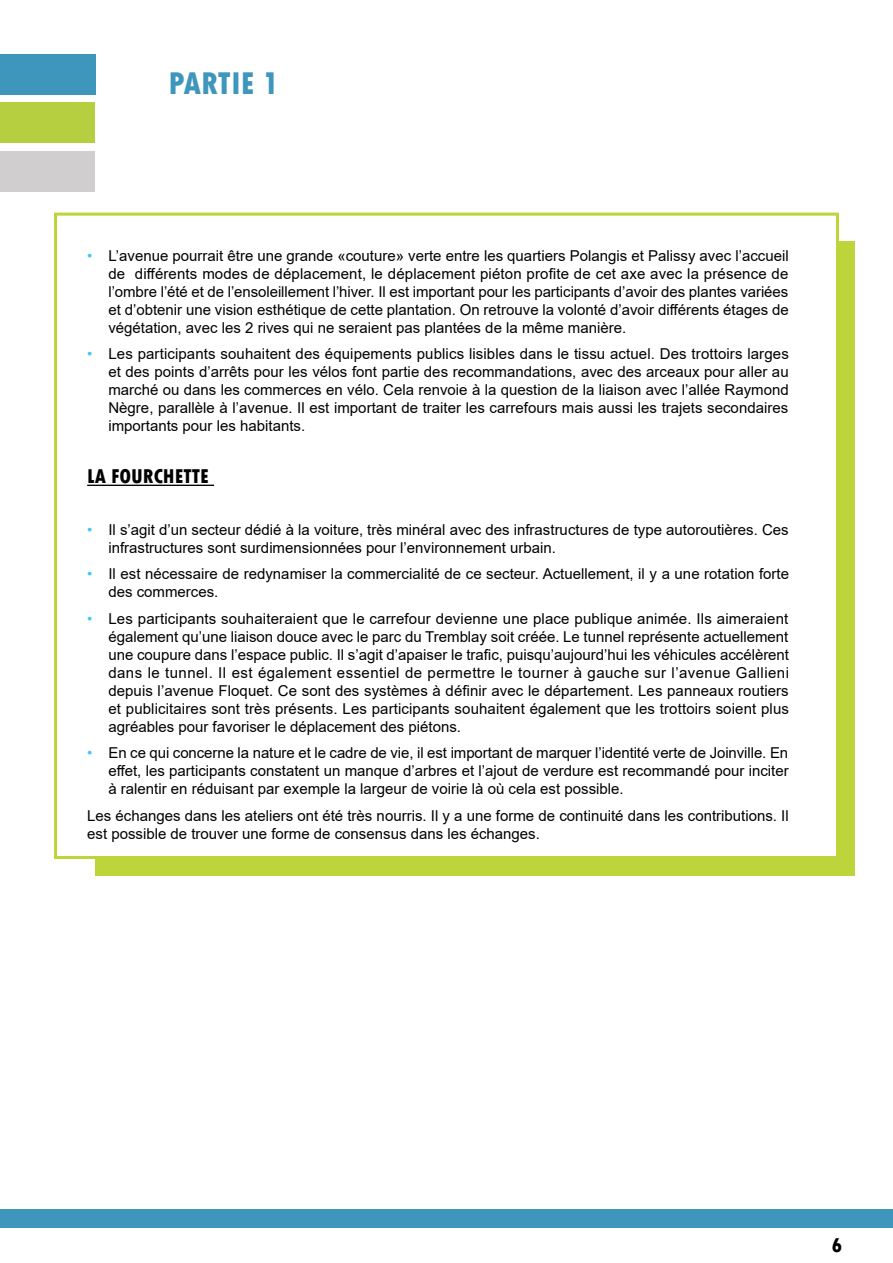
<style>
.page{position:relative;width:893px;height:1263px;background:#fff}
.page>*{position:absolute;margin:0;border:0;box-sizing:border-box;transform-origin:0 0}
.t1{font:800 condensed 33px "Tw Cen";color:#3e96bc}
.t2{font:800 condensed 21px "Tw Cen";color:#000}
.t3{font:15px/18px "Arial";color:#000;text-align:justify}
.s1{color:#40c7f4}
</style>
<div class="page">
<div style="left:0;top:152px;width:95px;height:40px;background:#d0cece"></div>
<div style="left:0;top:103px;width:95px;height:40px;background:#b6cf40"></div>
<div style="left:0;top:54px;width:95px;height:40px;background:#3f96bc"></div>
<div style="left:0;top:1209px;width:893px;height:18px;background:#3f96bc"></div>
<div style="left:95px;top:242px;width:760px;height:634px;background:#bdd43a"></div>
<div style="left:54px;top:213px;width:785px;height:646px;background:#fff;border:3px solid #bdd43a"></div>
<hr style="left:87px;top:485px;width:127px;height:1px;background:#000">
<h1 class="t1" style="left:168px;top:64px;width:112px">PARTIE 1</h1>
<p class="t3" style="left:108px;top:247px;width:682px;text-indent:-21px"><span class="s1">•</span> L’avenue pourrait être une grande «couture» verte entre les quartiers Polangis et Palissy avec l’accueil de différents modes de déplacement, le déplacement piéton profite de cet axe avec la présence de l’ombre l’été et de l’ensoleillement l’hiver. Il est important pour les participants d’avoir des plantes variées et d’obtenir une vision esthétique de cette plantation. On retrouve la volonté d’avoir différents étages de végétation, avec les 2 rives qui ne seraient pas plantées de la même manière.</p>
<p class="t3" style="left:108px;top:345px;width:682px;text-indent:-21px"><span class="s1">•</span> Les participants souhaitent des équipements publics lisibles dans le tissu actuel. Des trottoirs larges et des points d’arrêts pour les vélos font partie des recommandations, avec des arceaux pour aller au marché ou dans les commerces en vélo. Cela renvoie à la question de la liaison avec l’allée Raymond Nègre, parallèle à l’avenue. Il est important de traiter les carrefours mais aussi les trajets secondaires importants pour les habitants.</p>
<h2 class="t2" style="left:87px;top:464px;width:123px">LA FOURCHETTE</h2>
<p class="t3" style="left:108px;top:520px;width:682px;text-indent:-21px"><span class="s1">•</span> Il s’agit d’un secteur dédié à la voiture, très minéral avec des infrastructures de type autoroutières. Ces infrastructures sont surdimensionnées pour l’environnement urbain.</p>
<p class="t3" style="left:108px;top:565px;width:682px;text-indent:-21px"><span class="s1">•</span> Il est nécessaire de redynamiser la commercialité de ce secteur. Actuellement, il y a une rotation forte des commerces.</p>
<p class="t3" style="left:108px;top:609px;width:682px;text-indent:-21px"><span class="s1">•</span> Les participants souhaiteraient que le carrefour devienne une place publique animée. Ils aimeraient également qu’une liaison douce avec le parc du Tremblay soit créée. Le tunnel représente actuellement une coupure dans l’espace public. Il s’agit d’apaiser le trafic, puisqu’aujourd’hui les véhicules accélèrent dans le tunnel. Il est également essentiel de permettre le tourner à gauche sur l’avenue Gallieni depuis l’avenue Floquet. Ce sont des systèmes à définir avec le département. Les panneaux routiers et publicitaires sont très présents. Les participants souhaitent également que les trottoirs soient plus agréables pour favoriser le déplacement des piétons.</p>
<p class="t3" style="left:108px;top:744px;width:682px;text-indent:-21px"><span class="s1">•</span> En ce qui concerne la nature et le cadre de vie, il est important de marquer l’identité verte de Joinville. En effet, les participants constatent un manque d’arbres et l’ajout de verdure est recommandé pour inciter à ralentir en réduisant par exemple la largeur de voirie là où cela est possible.</p>
<p class="t3" style="left:87px;top:807px;width:703px">Les échanges dans les ateliers ont été très nourris. Il y a une forme de continuité dans les contributions. Il est possible de trouver une forme de consensus dans les échanges.</p>
<h2 class="t2" style="left:832px;top:1232px;width:12px">6</h2>
</div>
